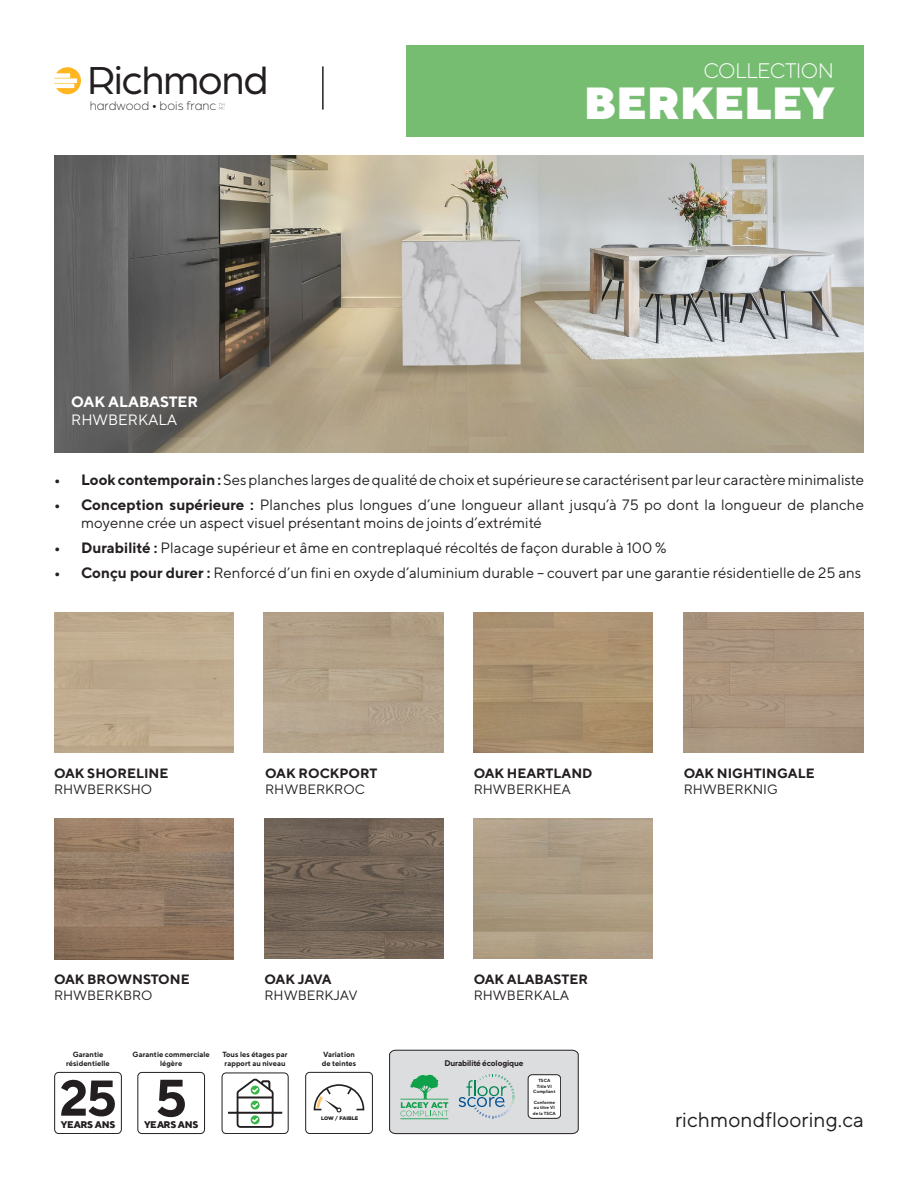
<style>
.page{position:relative;width:918px;height:1188px;background:#fff}
.page>*{position:absolute;margin:0;border:0;box-sizing:border-box;transform-origin:0 0}
.t1{font:700 52.2px "TT Norms";color:#231f20}
.t2{font:700 50.25px "TT Norms";color:#231f20}
.t3{font:900 45px "TT Norms";color:#fff}
.t4{font:41.7px "Arboria";letter-spacing:-.025em;color:#231f20}
.t5{font:21px "TT Norms";color:#231f20}
.t6{font:300 21px "TT Norms";letter-spacing:-.03em;color:#fff}
.t7{font:15px/18px "TT Norms";color:#231f20}
.t8{font:700 15px/18px "TT Norms";color:#fff}
.t9{font:700 13.5px "TT Norms";color:#231f20}
.t10{font:13.5px "TT Norms";color:#231f20}
.t11{font:300 13.2px "Arboria";color:#231f20}
.t12{font:800 9.75px "TT Norms";letter-spacing:-.02em;color:#231f20}
.t13{font:700 8.25px "TT Norms";letter-spacing:-.02em;color:#231f20}
.t14{font:700 7.5px/9px "TT Norms";color:#231f20;text-align:center}
.t15{font:900 5.1px "Gotham HTF";color:#231f20}
.t16{font:700 4.5px/5.4px "TT Norms";color:#231f20;text-align:center}
.s1{font-weight:400}
.s2{font-weight:700}
</style>
<div class="page">
<svg style="left:219px;top:103px;width:6px;height:7px"></svg>
<svg style="left:54px;top:67px;width:27px;height:27px"></svg>
<hr style="left:322px;top:66px;width:2px;height:44px;background:#231f20">
<div style="left:137px;top:1072px;width:68px;height:62px;border:1px solid #231f20;border-radius:4px"></div>
<div style="left:54px;top:1072px;width:68px;height:62px;border:1px solid #231f20;border-radius:4px"></div>
<div style="left:222px;top:1072px;width:67px;height:62px;border:1px solid #231f20;border-radius:4px"></div>
<svg style="left:235px;top:1078px;width:40px;height:50px"></svg>
<hr style="left:228px;top:1112px;width:54px;height:2px;background:#231f20">
<div style="left:305px;top:1072px;width:68px;height:62px;border:1px solid #231f20;border-radius:4px"></div>
<svg style="left:313px;top:1084px;width:52px;height:29px"></svg>
<img style="left:54px;top:155px;width:810px;height:297px">
<svg style="left:389px;top:1049px;width:190px;height:85px"></svg>
<div style="left:528px;top:1075px;width:33px;height:43px;background:#fff;border-radius:4px"></div>
<div style="left:528px;top:1074px;width:33px;height:45px;border:1px solid #231f20;border-radius:4px"></div>
<div style="left:406px;top:45px;width:458px;height:92px;background:#76bd72"></div>
<img style="left:54px;top:612px;width:179px;height:141px">
<img style="left:264px;top:612px;width:179px;height:141px">
<img style="left:474px;top:612px;width:179px;height:141px">
<img style="left:684px;top:612px;width:180px;height:141px">
<img style="left:54px;top:819px;width:179px;height:140px">
<img style="left:264px;top:819px;width:179px;height:140px">
<p class="t4" style="left:88px;top:53px;width:182px">Richmond</p>
<p class="t11" style="left:90px;top:97px;width:128px">hardwood • bois franc</p>
<p class="t8" style="left:71px;top:392px;width:128px">OAK ALABASTER<br><span class="s1">RHWBERKALA</span></p>
<p class="t6" style="left:704px;top:58px;width:132px">COLLECTION</p>
<p class="t3" style="left:584px;top:73px;width:252px">BERKELEY</p>
<p class="t7" style="left:54px;top:471px;width:812px"><span class="s2">• Look contemporain :</span> Ses planches larges de qualité de choix et supérieure se caractérisent par leur caractère minimaliste</p>
<p class="t7" style="left:81px;top:496px;width:785px;text-indent:-27px"><span class="s2">• Conception supérieure :</span> Planches plus longues d’une longueur allant jusqu’à 75 po dont la longueur de planche moyenne crée un aspect visuel présentant moins de joints d’extrémité</p>
<p class="t7" style="left:54px;top:538px;width:614px"><span class="s2">• Durabilité :</span> Placage supérieur et âme en contreplaqué récoltés de façon durable à 100 %</p>
<p class="t7" style="left:54px;top:563px;width:809px"><span class="s2">• Conçu pour durer :</span> Renforcé d’un fini en oxyde d’aluminium durable – couvert par une garantie résidentielle de 25 ans</p>
<p class="t9" style="left:54px;top:764px;width:116px">OAK SHORELINE</p>
<p class="t10" style="left:54px;top:781px;width:100px">RHWBERKSHO</p>
<p class="t9" style="left:265px;top:764px;width:114px">OAK ROCKPORT</p>
<p class="t10" style="left:265px;top:781px;width:101px">RHWBERKROC</p>
<p class="t9" style="left:474px;top:764px;width:120px">OAK HEARTLAND</p>
<p class="t10" style="left:474px;top:781px;width:99px">RHWBERKHEA</p>
<p class="t9" style="left:54px;top:971px;width:137px">OAK BROWNSTONE</p>
<p class="t10" style="left:54px;top:987px;width:100px">RHWBERKBRO</p>
<p class="t9" style="left:264px;top:971px;width:69px">OAK JAVA</p>
<p class="t10" style="left:264px;top:987px;width:95px">RHWBERKJAV</p>
<p class="t14" style="left:66px;top:1050px;width:45px">Garantie résidentielle</p>
<p class="t14" style="left:223px;top:1050px;width:66px">Tous les étages par</p>
<p class="t14" style="left:133px;top:1050px;width:79px">Garantie commerciale légère</p>
<p class="t14" style="left:225px;top:1059px;width:63px">rapport au niveau</p>
<p class="t2" style="left:59px;top:1066px;width:59px">25</p>
<p class="t12" style="left:61px;top:1118px;width:56px">YEARS ANS</p>
<p class="t1" style="left:155px;top:1065px;width:34px">5</p>
<p class="t12" style="left:144px;top:1118px;width:56px">YEARS ANS</p>
<p class="t14" style="left:323px;top:1050px;width:33px">Variation</p>
<p class="t14" style="left:322px;top:1059px;width:36px">de teintes</p>
<p class="t15" style="left:321px;top:1115px;width:39px">LOW / FAIBLE</p>
<p class="t9" style="left:474px;top:971px;width:116px">OAK ALABASTER</p>
<p class="t10" style="left:474px;top:987px;width:97px">RHWBERKALA</p>
<p class="t13" style="left:444px;top:1058px;width:81px">Durabilité écologique</p>
<p class="t16" style="left:533px;top:1078px;width:24px">TSCA<br>Title VI<br>Compliant</p>
<p class="t16" style="left:533px;top:1099px;width:24px;text-align:left">Conforme au titre VI de la TSCA</p>
<p class="t9" style="left:684px;top:764px;width:133px">OAK NIGHTINGALE</p>
<p class="t10" style="left:684px;top:781px;width:96px">RHWBERKNIG</p>
<p class="t5" style="left:675px;top:1107px;width:191px">richmondflooring.ca</p>
</div>
